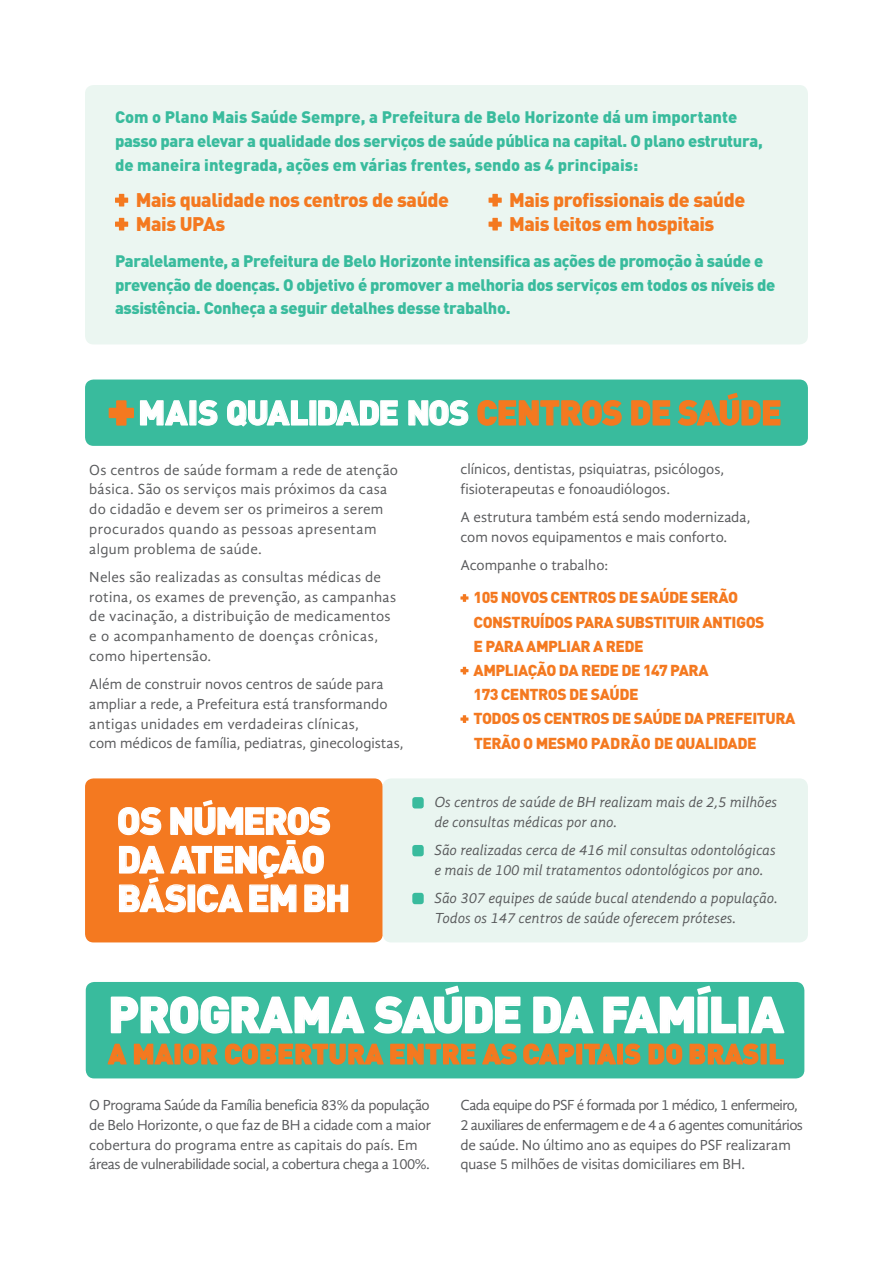
<style>
.page{position:relative;width:893px;height:1263px;background:#fff}
.page>*{position:absolute;margin:0;border:0;box-sizing:border-box;transform-origin:0 0}
.t1{font:900 49.05px "DIN Pro";letter-spacing:-.025em;color:#fff}
.t2{font:900 37.05px/38.5px "DIN Pro";letter-spacing:-.03em;color:#fff}
.t3{font:900 33.9px "DIN Pro";letter-spacing:-.02em;color:#fff}
.t4{font:900 27.45px "DIN Pro";color:#f47920}
.t5{font:900 19.5px "DIN Pro";letter-spacing:-.02em;color:#f47920}
.t6{font:900 16.5px/24px "DIN Pro";color:#39bb9d}
.t7{font:900 16.5px/24px "DIN Pro";letter-spacing:-.02em;color:#39bb9d}
.t8{font:900 15.75px "DIN Pro";letter-spacing:-.03em;color:#f47920}
.t9{font:15px/19.8px "Gandhi Sans";letter-spacing:.02em;color:#58595b}
.t10{font:15px/19.8px "Gandhi Sans";color:#58595b}
.t11{font:italic 15px/19.8px "Gandhi Sans";color:#58595b}
.t12{font:15px/19.8px "Gandhi Sans";letter-spacing:-.03em;color:#58595b}
.t13{font:15px/19.8px "Gandhi Sans";letter-spacing:-.04em;color:#58595b}
.s1{color:#f47920}
</style>
<div class="page">
<div style="left:85px;top:85px;width:723px;height:259px;background:#ebf6f1;border-radius:9px"></div>
<svg style="left:115px;top:194px;width:13px;height:12px"></svg>
<svg style="left:489px;top:194px;width:13px;height:12px"></svg>
<svg style="left:115px;top:218px;width:13px;height:12px"></svg>
<svg style="left:489px;top:218px;width:13px;height:12px"></svg>
<div style="left:85px;top:379px;width:723px;height:67px;background:#39bb9d;border-radius:9px"></div>
<svg style="left:198px;top:400px;width:20px;height:26px"></svg>
<svg style="left:227px;top:400px;width:82px;height:27px"></svg>
<div style="left:309px;top:400px;width:7px;height:25px;border:1px solid #fff"></div>
<svg style="left:318px;top:400px;width:80px;height:26px"></svg>
<svg style="left:408px;top:400px;width:61px;height:26px"></svg>
<svg style="left:477px;top:400px;width:145px;height:26px"></svg>
<svg style="left:631px;top:400px;width:40px;height:26px"></svg>
<svg style="left:109px;top:400px;width:80px;height:26px"></svg>
<svg style="left:677px;top:393px;width:104px;height:33px"></svg>
<svg style="left:460px;top:594px;width:8px;height:8px"></svg>
<svg style="left:460px;top:667px;width:8px;height:7px"></svg>
<svg style="left:460px;top:715px;width:8px;height:8px"></svg>
<div style="left:85px;top:778px;width:298px;height:164px;background:#f47920;border-radius:9px"></div>
<div style="left:383px;top:778px;width:425px;height:164px;background:#e9f5f0;border-radius:9px"></div>
<div style="left:412px;top:797px;width:12px;height:11px;background:#39bb9d;border-radius:3px"></div>
<div style="left:412px;top:845px;width:12px;height:11px;background:#39bb9d;border-radius:3px"></div>
<div style="left:412px;top:893px;width:12px;height:11px;background:#39bb9d;border-radius:3px"></div>
<div style="left:86px;top:982px;width:718px;height:96px;background:#39bb9d;border-radius:9px"></div>
<svg style="left:110px;top:996px;width:255px;height:38px"></svg>
<svg style="left:533px;top:996px;width:61px;height:38px"></svg>
<div style="left:738px;top:996px;width:11px;height:37px;border:2px solid #fff"></div>
<svg style="left:750px;top:996px;width:35px;height:38px"></svg>
<svg style="left:107px;top:1043px;width:68px;height:22px"></svg>
<div style="left:174px;top:1044px;width:7px;height:20px;border:1px solid #f47920"></div>
<svg style="left:182px;top:1043px;width:393px;height:22px"></svg>
<div style="left:576px;top:1044px;width:6px;height:20px;border:1px solid #f47920"></div>
<svg style="left:584px;top:1043px;width:32px;height:22px"></svg>
<div style="left:617px;top:1044px;width:6px;height:20px;border:1px solid #f47920"></div>
<svg style="left:623px;top:1043px;width:18px;height:22px"></svg>
<svg style="left:648px;top:1043px;width:35px;height:22px"></svg>
<svg style="left:689px;top:1043px;width:70px;height:22px"></svg>
<div style="left:761px;top:1044px;width:6px;height:20px;border:1px solid #f47920"></div>
<svg style="left:769px;top:1043px;width:15px;height:22px"></svg>
<svg style="left:374px;top:985px;width:147px;height:49px"></svg>
<svg style="left:603px;top:985px;width:134px;height:49px"></svg>
<svg style="left:118px;top:800px;width:231px;height:113px"></svg>
<p class="t6" style="left:115px;top:104px;width:649px">Com o Plano Mais Saúde Sempre, a Prefeitura de Belo Horizonte dá um importante passo para elevar a qualidade dos serviços de saúde pública na capital. O plano estrutura, de maneira integrada, ações em várias frentes, sendo as 4 principais:</p>
<h3 class="t5" style="left:136px;top:186px;width:315px">Mais qualidade nos centros de saúde</h3>
<h3 class="t5" style="left:509px;top:186px;width:238px">Mais profissionais de saúde</h3>
<h3 class="t5" style="left:136px;top:210px;width:91px">Mais UPAs</h3>
<h3 class="t5" style="left:509px;top:210px;width:207px">Mais leitos em hospitais</h3>
<p class="t7" style="left:115px;top:248px;width:662px">Paralelamente, a Prefeitura de Belo Horizonte intensifica as ações de promoção à saúde e prevenção de doenças. O objetivo é promover a melhoria dos serviços em todos os níveis de assistência. Conheça a seguir detalhes desse trabalho.</p>
<h3 class="t3" style="left:138px;top:390px;width:645px">MAIS QUALIDADE NOS <span class="s1">CENTROS DE SAUDE</span></h3>
<p class="t9" style="left:89px;top:460px;width:310px">Os centros de saúde formam a rede de atenção básica. São os serviços mais próximos da casa do cidadão e devem ser os primeiros a serem procurados quando as pessoas apresentam algum problema de saúde.</p>
<p class="t9" style="left:89px;top:567px;width:308px">Neles são realizadas as consultas médicas de rotina, os exames de prevenção, as campanhas de vacinação, a distribuição de medicamentos e o acompanhamento de doenças crônicas, como hipertensão.</p>
<p class="t10" style="left:89px;top:674px;width:316px">Além de construir novos centros de saúde para ampliar a rede, a Prefeitura está transformando antigas unidades em verdadeiras clínicas,<br>com médicos de família, pediatras, ginecologistas,</p>
<p class="t10" style="left:460px;top:459px;width:265px">clínicos, dentistas, psiquiatras, psicólogos, fisioterapeutas e fonoaudiólogos.</p>
<p class="t10" style="left:460px;top:507px;width:291px">A estrutura também está sendo modernizada, com novos equipamentos e mais conforto.</p>
<p class="t10" style="left:460px;top:556px;width:149px">Acompanhe o trabalho:</p>
<p class="t8" style="left:474px;top:587px;width:88px">105 novos centros</p>
<p class="t8" style="left:619px;top:587px;width:119px">de saúdeserão</p>
<p class="t8" style="left:474px;top:611px;width:11px">constru</p>
<p class="t8" style="left:540px;top:611px;width:15px">ídos</p>
<p class="t8" style="left:575px;top:611px;width:11px">para</p>
<p class="t8" style="left:616px;top:611px;width:10px">substituir</p>
<p class="t8" style="left:702px;top:611px;width:10px">anti</p>
<p class="t8" style="left:736px;top:611px;width:20px">gos</p>
<p class="t8" style="left:474px;top:635px;width:23px">e para</p>
<p class="t8" style="left:526px;top:635px;width:11px">ampliar</p>
<p class="t8" style="left:593px;top:635px;width:23px">a rede</p>
<p class="t8" style="left:474px;top:660px;width:20px">Amplia</p>
<p class="t8" style="left:528px;top:660px;width:64px">çãoda rede</p>
<p class="t8" style="left:621px;top:660px;width:60px">de 147 para</p>
<p class="t8" style="left:474px;top:684px;width:38px">173 centros</p>
<p class="t8" style="left:569px;top:684px;width:60px">de saúde</p>
<p class="t8" style="left:474px;top:708px;width:9px">todos</p>
<p class="t8" style="left:523px;top:708px;width:32px">os centros</p>
<p class="t8" style="left:612px;top:708px;width:141px">desaúdedaprefeitura</p>
<p class="t8" style="left:474px;top:732px;width:74px">terãoomesmo</p>
<p class="t8" style="left:591px;top:732px;width:11px">padr</p>
<p class="t8" style="left:631px;top:732px;width:55px">ãodequalidade</p>
<h2 class="t2" style="left:117px;top:800px;width:122px">Os nUmeros da aten</h2>
<h2 class="t2" style="left:257px;top:839px;width:66px">CAo</h2>
<h2 class="t2" style="left:117px;top:877px;width:69px">bAsica</h2>
<h2 class="t2" style="left:247px;top:877px;width:105px">em BH</h2>
<p class="t11" style="left:434px;top:792px;width:344px">Os centros de saúde de BH realizam mais de 2,5 milhões de consultas médicas por ano.</p>
<p class="t11" style="left:434px;top:840px;width:343px">São realizadas cerca de 416 mil consultas odontológicas e mais de 100 mil tratamentos odontológicos por ano.</p>
<p class="t11" style="left:434px;top:888px;width:345px">São 307 equipes de saúde bucal atendendo a população.<br>Todos os 147 centros de saúde oferecem próteses.</p>
<h1 class="t1" style="left:108px;top:981px;width:677px">PROGRAMA SAUDE DA FAMILIA</h1>
<h3 class="t4" style="left:108px;top:1035px;width:42px">A maior</h3>
<h3 class="t4" style="left:224px;top:1035px;width:19px">cobertura</h3>
<h3 class="t4" style="left:389px;top:1035px;width:18px">entre</h3>
<h3 class="t4" style="left:483px;top:1035px;width:56px">as capitais</h3>
<h3 class="t4" style="left:647px;top:1035px;width:76px">do Brasil</h3>
<p class="t12" style="left:89px;top:1095px;width:343px">O Programa Saúde da Família beneficia 83% da população de Belo Horizonte, o que faz de BH a cidade com a maior cobertura do programa entre as capitais do país. Em áreas de vulnerabilidade social, a cobertura chega a 100%.</p>
<p class="t13" style="left:460px;top:1095px;width:344px">Cada equipe do PSF é formada por 1 médico, 1 enfermeiro, 2 auxiliares de enfermagem e de 4 a 6 agentes comunitários de saúde. No último ano as equipes do PSF realizaram quase 5 milhões de visitas domiciliares em BH.</p>
</div>
